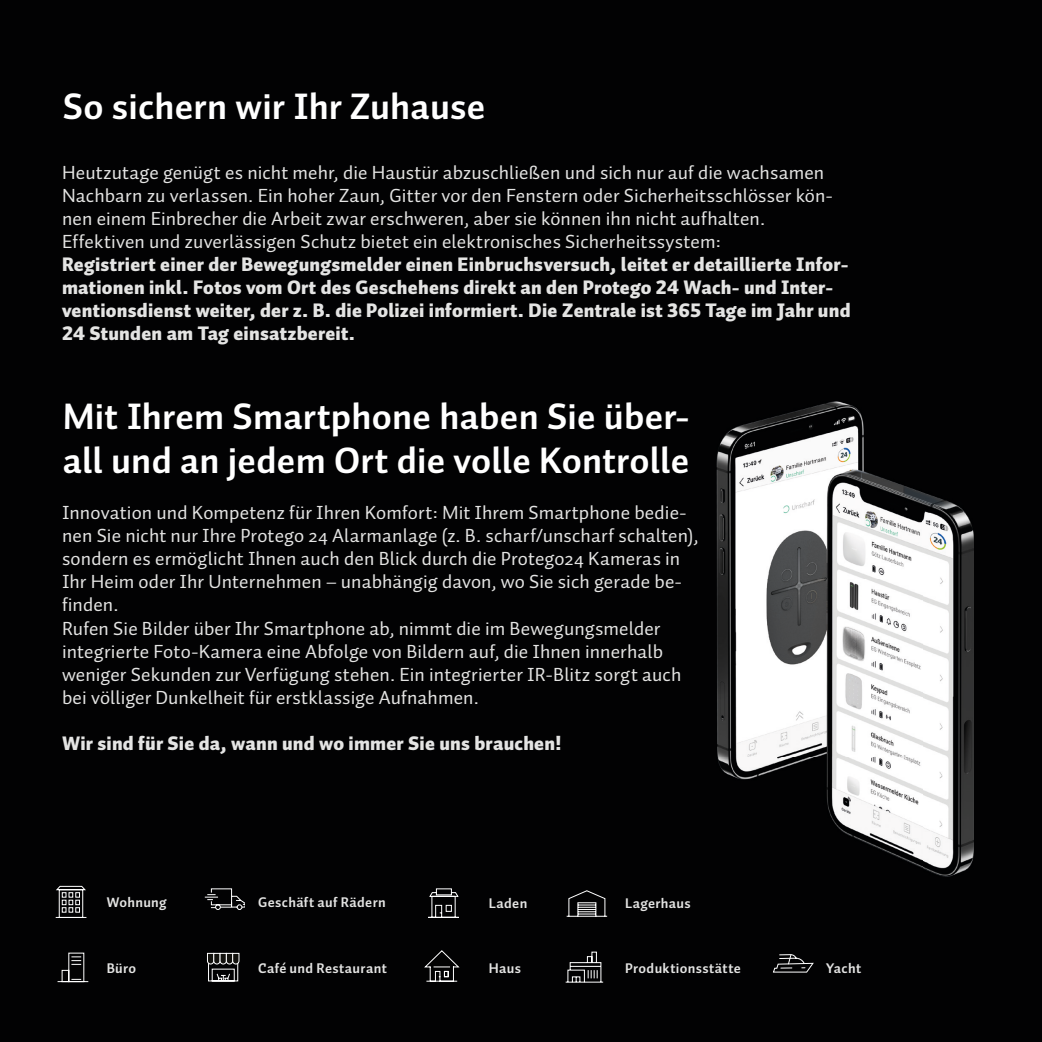
<style>
.page{position:relative;width:1042px;height:1042px;background:#020203}
.page>*{position:absolute;margin:0;border:0;box-sizing:border-box;transform-origin:0 0}
.t1{font:36.75px/44.1px "Auto 1 Bold LF";letter-spacing:.005em;color:#fff}
.t2{font:19.25px/23.1px "Auto 1";letter-spacing:.005em;color:#e4e4e3}
.t3{font:19.25px/23.1px "Auto 1 Black LF";letter-spacing:.015em;color:#e4e4e3}
.t4{font:14px "Auto 1 Bold LF";letter-spacing:.025em;color:#e4e4e3}
</style>
<div class="page">
<svg style="left:55px;top:885px;width:32px;height:33px"></svg>
<svg style="left:204px;top:888px;width:40px;height:22px"></svg>
<svg style="left:207px;top:952px;width:33px;height:29px"></svg>
<img style="left:717px;top:402px;width:257px;height:474px">
<svg style="left:565px;top:951px;width:39px;height:32px"></svg>
<svg style="left:566px;top:890px;width:42px;height:27px"></svg>
<svg style="left:772px;top:954px;width:42px;height:19px"></svg>
<svg style="left:57px;top:952px;width:32px;height:30px"></svg>
<svg style="left:428px;top:888px;width:31px;height:30px"></svg>
<svg style="left:424px;top:950px;width:36px;height:32px"></svg>
<h1 class="t1" style="left:63px;top:84px;width:424px">So sichern wir Ihr Zuhause</h1>
<p class="t2" style="left:62px;top:160px;width:772px">Heutzutage genügt es nicht mehr, die Haustür abzuschließen und sich nur auf die wachsamen Nachbarn zu verlassen. Ein hoher Zaun, Gitter vor den Fenstern oder Sicherheitsschlösser kön&shy;nen einem Einbrecher die Arbeit zwar erschweren, aber sie können ihn nicht aufhalten.<br>Effektiven und zuverlässigen Schutz bietet ein elektronisches Sicherheitssystem:</p>
<p class="t3" style="left:62px;top:253px;width:790px">Registriert einer der Bewegungsmelder einen Einbruchsversuch, leitet er detaillierte Infor&shy;mationen inkl. Fotos vom Ort des Geschehens direkt an den Protego 24 Wach- und Inter&shy;ventionsdienst weiter, der z. B. die Polizei informiert. Die Zentrale ist 365 Tage im Jahr und 24 Stunden am Tag einsatzbereit.</p>
<h1 class="t1" style="left:63px;top:393px;width:628px">Mit Ihrem Smartphone haben Sie über&shy;all und an jedem Ort die volle Kontrolle</h1>
<p class="t2" style="left:62px;top:501px;width:638px">Innovation und Kompetenz für Ihren Komfort: Mit Ihrem Smartphone bedie&shy;nen Sie nicht nur Ihre Protego 24 Alarmanlage (z. B. scharf/unscharf schalten), sondern es ermöglicht Ihnen auch den Blick durch die Protego24 Kameras in Ihr Heim oder Ihr Unternehmen – unabhängig davon, wo Sie sich gerade be&shy;finden.<br>Rufen Sie Bilder über Ihr Smartphone ab, nimmt die im Bewegungsmelder integrierte Foto-Kamera eine Abfolge von Bildern auf, die Ihnen innerhalb weniger Sekunden zur Verfügung stehen. Ein integrierter IR-Blitz sorgt auch bei völliger Dunkelheit für erstklassige Aufnahmen.</p>
<p class="t3" style="left:62px;top:731px;width:501px">Wir sind für Sie da, wann und wo immer Sie uns brauchen!</p>
<p class="t4" style="left:107px;top:893px;width:62px">Wohnung</p>
<p class="t4" style="left:107px;top:959px;width:31px">Büro</p>
<p class="t4" style="left:258px;top:893px;width:129px">Geschäft auf Rädern</p>
<p class="t4" style="left:489px;top:894px;width:40px">Laden</p>
<p class="t4" style="left:625px;top:894px;width:67px">Lagerhaus</p>
<p class="t4" style="left:258px;top:959px;width:130px">Café und Restaurant</p>
<p class="t4" style="left:489px;top:959px;width:34px">Haus</p>
<p class="t4" style="left:625px;top:959px;width:117px">Produktionsstätte</p>
<p class="t4" style="left:826px;top:959px;width:37px">Yacht</p>
</div>
